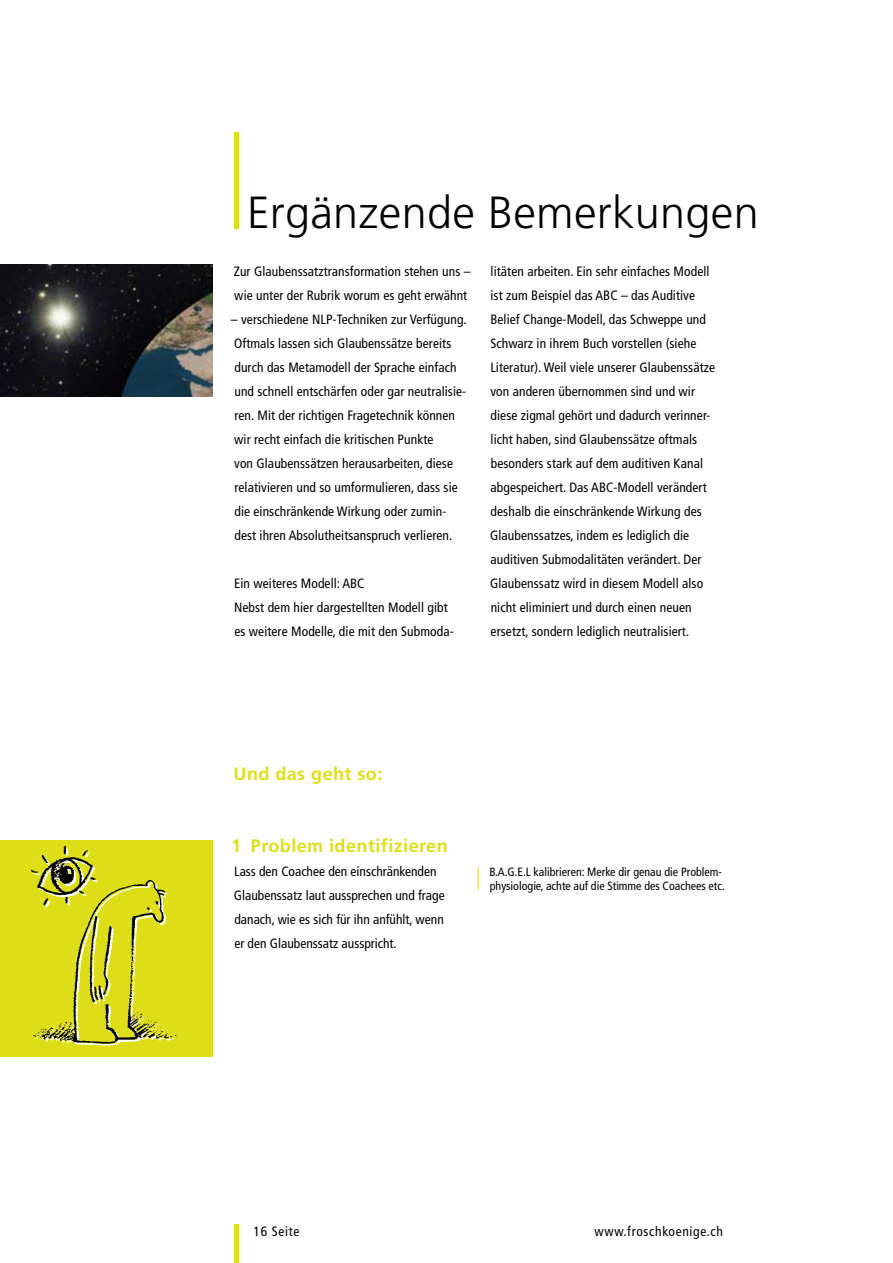
<style>
.page{position:relative;width:893px;height:1263px;background:#fff}
.page>*{position:absolute;margin:0;border:0;box-sizing:border-box;transform-origin:0 0}
.t1{font:300 45px "Frutiger LT Std";letter-spacing:.005em;color:#000}
.t2{font:700 18px "Frutiger LT Std";letter-spacing:.025em;color:#dede18}
.t3{font:condensed 13.5px/24px "Frutiger LT Std";letter-spacing:.005em;color:#000}
.t4{font:condensed 13.5px/24px "Frutiger";color:#000}
.t5{font:condensed 13.5px "Frutiger LT Std";letter-spacing:.05em;color:#000}
.t6{font:condensed 12px/14.4px "Frutiger LT Std";color:#000}
</style>
<div class="page">
<div style="left:0;top:840px;width:213px;height:216px;background:#dede18"></div>
<svg style="left:478px;top:867px;width:1px;height:23px"></svg>
<div style="left:234px;top:1224px;width:5px;height:39px;background:#dede18"></div>
<div style="left:234px;top:132px;width:5px;height:96px;background:#dede18"></div>
<img style="left:31px;top:845px;width:149px;height:201px">
<img style="left:0;top:264px;width:213px;height:132px">
<h1 class="t1" style="left:247px;top:187px;width:513px">Ergänzende Bemerkungen</h1>
<p class="t3" style="left:234px;top:259px;width:238px">Zur Glaubenssatztransformation stehen uns – wie unter der Rubrik worum es geht erwähnt</p>
<p class="t3" style="left:231px;top:307px;width:237px">– verschiedene NLP-Techniken zur Verfügung.<br>Oftmals lassen sich Glaubenssätze bereits durch das Metamodell der Sprache einfach und schnell entschärfen oder gar neutralisie&shy;ren. Mit der richtigen Fragetechnik können wir recht einfach die kritischen Punkte<br>von Glaubenssätzen herausarbeiten, diese relativieren und so umformulieren, dass sie die einschränkende Wirkung oder zumin&shy;dest ihren Absolutheitsanspruch verlieren.</p>
<p class="t3" style="left:234px;top:571px;width:221px">Ein weiteres Modell: ABC<br>Nebst dem hier dargestellten Modell gibt es weitere Modelle, die mit den Submoda-</p>
<p class="t3" style="left:490px;top:259px;width:226px">litäten arbeiten. Ein sehr einfaches Modell ist zum Beispiel das ABC – das Auditive Belief Change-Modell, das Schweppe und Schwarz in ihrem Buch vorstellen (siehe Literatur). Weil viele unserer Glaubenssätze von anderen übernommen sind und wir diese zigmal gehört und dadurch verinner&shy;licht haben, sind Glaubenssätze oftmals besonders stark auf dem auditiven Kanal abgespeichert. Das ABC-Modell verändert deshalb die einschränkende Wirkung des Glaubenssatzes, indem es lediglich die auditiven Submodalitäten verändert. Der Glaubenssatz wird in diesem Modell also nicht eliminiert und durch einen neuen ersetzt, sondern lediglich neutralisiert.</p>
<h2 class="t2" style="left:234px;top:763px;width:150px">Und das geht so:</h2>
<h2 class="t2" style="left:231px;top:835px;width:218px">1 Problem identifizieren</h2>
<p class="t4" style="left:234px;top:859px;width:212px">Lass den Coachee den einschränkenden Glaubenssatz laut aussprechen und frage danach, wie es sich für ihn anfühlt, wenn er den Glaubenssatz ausspricht.</p>
<p class="t6" style="left:489px;top:864px;width:237px">B.A.G.E.L kalibrieren: Merke dir genau die Problem&shy;physiologie, achte auf die Stimme des Coachees etc.</p>
<p class="t3" style="left:254px;top:1219px;width:47px">16 Seite</p>
<p class="t5" style="left:595px;top:1223px;width:130px">www.froschkoenige.ch</p>
</div>
